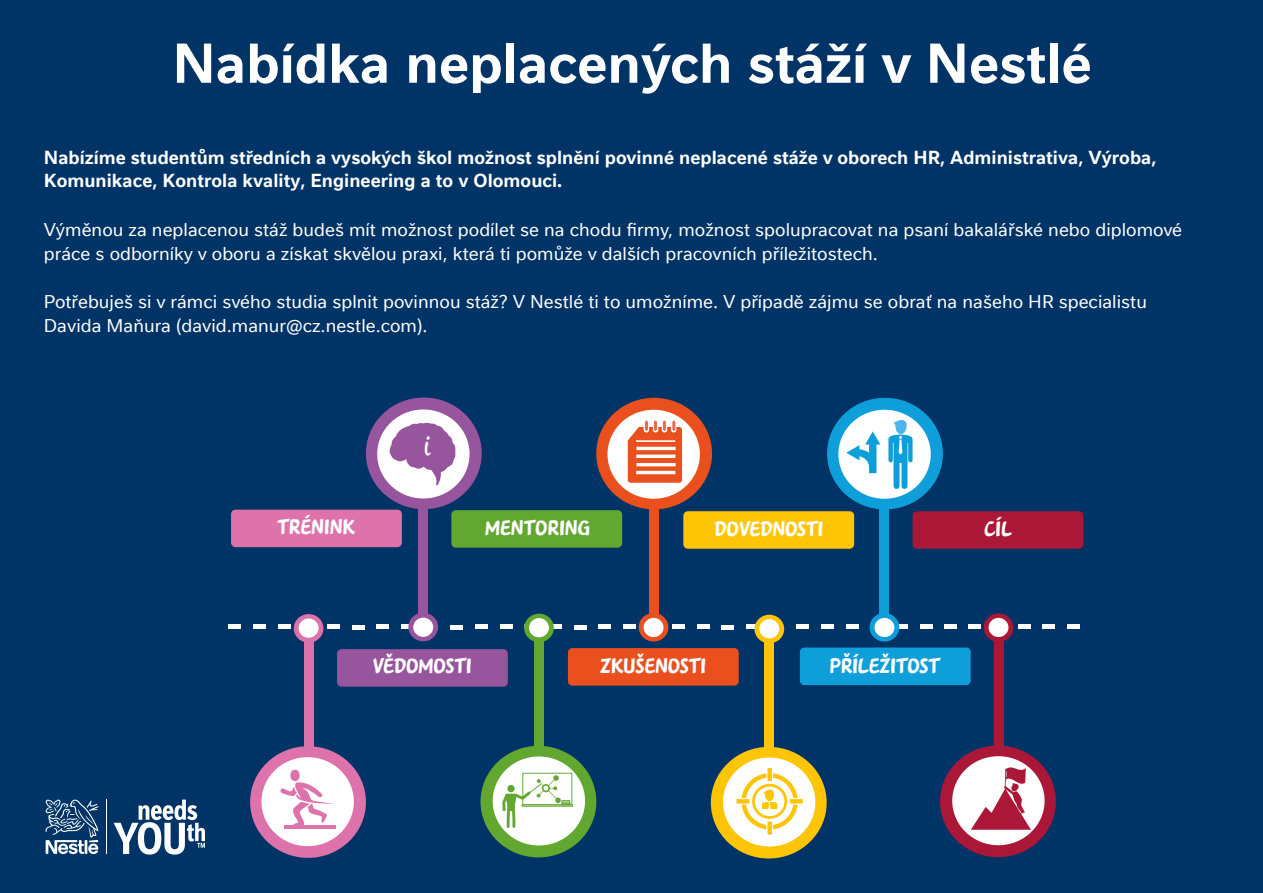
<style>
.page{position:relative;width:1263px;height:893px;background:#036}
.page>*{position:absolute;margin:0;border:0;box-sizing:border-box;transform-origin:0 0}
.t1{font:700 54px "Nestle Text TF";color:#fff}
.t2{font:37.5px "Nestle Script Office ARA";color:#fff}
.t3{font:22.5px "Nestle Brush AR";color:#fff}
.t4{font:18px/24px "Nestle Text TF";color:#fff}
.t5{font:700 18px "Nestle Text TF";color:#fff}
</style>
<div class="page">
<hr style="left:673px;top:625px;width:12px;height:4px;background:#fff">
<hr style="left:697px;top:625px;width:12px;height:4px;background:#fff">
<hr style="left:722px;top:625px;width:12px;height:4px;background:#fff">
<hr style="left:747px;top:625px;width:12px;height:4px;background:#fff">
<hr style="left:797px;top:625px;width:12px;height:4px;background:#fff">
<hr style="left:821px;top:625px;width:12px;height:4px;background:#fff">
<hr style="left:846px;top:625px;width:12px;height:4px;background:#fff">
<hr style="left:895px;top:625px;width:12px;height:4px;background:#fff">
<hr style="left:920px;top:625px;width:12px;height:4px;background:#fff">
<hr style="left:944px;top:625px;width:12px;height:4px;background:#fff">
<hr style="left:969px;top:625px;width:12px;height:4px;background:#fff">
<hr style="left:1018px;top:625px;width:12px;height:4px;background:#fff">
<hr style="left:1043px;top:625px;width:12px;height:4px;background:#fff">
<hr style="left:1067px;top:625px;width:12px;height:4px;background:#fff">
<hr style="left:229px;top:625px;width:12px;height:4px;background:#fff">
<hr style="left:253px;top:625px;width:12px;height:4px;background:#fff">
<hr style="left:278px;top:625px;width:12px;height:4px;background:#fff">
<hr style="left:327px;top:625px;width:13px;height:4px;background:#fff">
<hr style="left:352px;top:625px;width:12px;height:4px;background:#fff">
<hr style="left:377px;top:625px;width:12px;height:4px;background:#fff">
<hr style="left:401px;top:625px;width:13px;height:4px;background:#fff">
<hr style="left:451px;top:625px;width:12px;height:4px;background:#fff">
<hr style="left:475px;top:625px;width:13px;height:4px;background:#fff">
<hr style="left:500px;top:625px;width:12px;height:4px;background:#fff">
<hr style="left:549px;top:625px;width:13px;height:4px;background:#fff">
<hr style="left:574px;top:625px;width:12px;height:4px;background:#fff">
<hr style="left:599px;top:625px;width:12px;height:4px;background:#fff">
<hr style="left:623px;top:625px;width:12px;height:4px;background:#fff">
<svg style="left:408px;top:613px;width:30px;height:28px"></svg>
<div style="left:231px;top:510px;width:171px;height:37px;background:#dd73aa;border-radius:5px"></div>
<div style="left:250px;top:746px;width:116px;height:112px;background:#dd73aa;border-radius:50%"></div>
<div style="left:294px;top:614px;width:29px;height:29px;background:#dd73aa;border-radius:50%"></div>
<div style="left:299px;top:618px;width:20px;height:20px;background:#fff;border-radius:50%"></div>
<div style="left:304px;top:641px;width:9px;height:111px;background:#dd73aa"></div>
<div style="left:261px;top:757px;width:93px;height:89px;background:#fff;border-radius:50%"></div>
<div style="left:451px;top:510px;width:171px;height:38px;background:#61a730;border-radius:5px"></div>
<div style="left:480px;top:746px;width:116px;height:111px;background:#61a730;border-radius:50%"></div>
<svg style="left:524px;top:614px;width:30px;height:28px"></svg>
<div style="left:529px;top:618px;width:20px;height:19px;background:#fff;border-radius:50%"></div>
<div style="left:534px;top:640px;width:10px;height:112px;background:#61a730"></div>
<div style="left:493px;top:756px;width:92px;height:89px;background:#fff;border-radius:50%"></div>
<div style="left:366px;top:397px;width:116px;height:112px;background:#97559d;border-radius:50%"></div>
<div style="left:413px;top:618px;width:20px;height:19px;background:#fff;border-radius:50%"></div>
<div style="left:418px;top:503px;width:10px;height:111px;background:#97559d"></div>
<div style="left:377px;top:409px;width:93px;height:89px;background:#fff;border-radius:50%"></div>
<div style="left:337px;top:649px;width:171px;height:38px;background:#97559d;border-radius:5px"></div>
<div style="left:596px;top:398px;width:116px;height:111px;background:#e9501d;border-radius:50%"></div>
<svg style="left:639px;top:613px;width:29px;height:29px"></svg>
<div style="left:644px;top:618px;width:19px;height:19px;background:#fff;border-radius:50%"></div>
<div style="left:649px;top:504px;width:9px;height:111px;background:#e9501d"></div>
<div style="left:607px;top:410px;width:93px;height:89px;background:#fff;border-radius:50%"></div>
<div style="left:568px;top:648px;width:171px;height:38px;background:#e9501d;border-radius:5px"></div>
<div style="left:711px;top:747px;width:116px;height:111px;background:#fdc506;border-radius:50%"></div>
<svg style="left:754px;top:615px;width:30px;height:28px"></svg>
<div style="left:759px;top:619px;width:20px;height:19px;background:#fff;border-radius:50%"></div>
<div style="left:765px;top:641px;width:9px;height:112px;background:#fdc506"></div>
<div style="left:723px;top:757px;width:92px;height:89px;background:#fff;border-radius:50%"></div>
<div style="left:683px;top:511px;width:171px;height:38px;background:#fdc506;border-radius:5px"></div>
<div style="left:827px;top:398px;width:116px;height:111px;background:#0e9fdb;border-radius:50%"></div>
<svg style="left:869px;top:613px;width:30px;height:29px"></svg>
<div style="left:874px;top:618px;width:20px;height:19px;background:#fff;border-radius:50%"></div>
<div style="left:880px;top:504px;width:9px;height:111px;background:#0e9fdb"></div>
<div style="left:838px;top:410px;width:93px;height:89px;background:#fff;border-radius:50%"></div>
<div style="left:800px;top:648px;width:171px;height:37px;background:#0e9fdb;border-radius:5px"></div>
<div style="left:912px;top:511px;width:171px;height:38px;background:#ab1736;border-radius:5px"></div>
<div style="left:940px;top:745px;width:116px;height:112px;background:#ab1736;border-radius:50%"></div>
<svg style="left:984px;top:613px;width:29px;height:29px"></svg>
<div style="left:988px;top:618px;width:20px;height:19px;background:#fff;border-radius:50%"></div>
<div style="left:994px;top:640px;width:9px;height:111px;background:#ab1736"></div>
<div style="left:952px;top:756px;width:92px;height:89px;background:#fff;border-radius:50%"></div>
<div style="left:290px;top:770px;width:10px;height:11px;background:#dd73aa;border-radius:50%"></div>
<svg style="left:280px;top:781px;width:54px;height:44px"></svg>
<hr style="left:284px;top:825px;width:52px;height:4px;background:#dd73aa">
<svg style="left:388px;top:423px;width:68px;height:62px"></svg>
<hr style="left:522px;top:804px;width:51px;height:3px;background:#61a730">
<svg style="left:502px;top:773px;width:70px;height:55px"></svg>
<svg style="left:628px;top:421px;width:54px;height:62px"></svg>
<svg style="left:971px;top:763px;width:60px;height:67px"></svg>
<svg style="left:736px;top:768px;width:67px;height:67px"></svg>
<svg style="left:888px;top:420px;width:24px;height:69px"></svg>
<svg style="left:846px;top:431px;width:34px;height:42px"></svg>
<svg style="left:114px;top:800px;width:91px;height:55px"></svg>
<svg style="left:46px;top:800px;width:52px;height:54px"></svg>
<hr style="left:107px;top:800px;width:1px;height:54px;background:#fff">
<h1 class="t1" style="left:172px;top:24px;width:921px">Nabídka neplacených stáží v Nestlé</h1>
<p class="t5" style="left:44px;top:145px;width:1114px">Nabízíme studentům středních a vysokých škol možnost splnění povinné neplacené stáže v oborech HR, Administrativa, Výroba,</p>
<p class="t5" style="left:44px;top:167px;width:520px">Komunikace, Kontrola kvality, Engineering a to v Olomouci.</p>
<p class="t4" style="left:44px;top:217px;width:1140px">Výměnou za neplacenou stáž budeš mít možnost podílet se na chodu firmy, možnost spolupracovat na psaní bakalářské nebo diplomové práce s odborníky v oboru a získat skvělou praxi, která ti pomůže v dalších pracovních příležitostech.</p>
<p class="t4" style="left:44px;top:289px;width:1104px">Potřebuješ si v rámci svého studia splnit povinnou stáž? V Nestlé ti to umožníme. V případě zájmu se obrať na našeho HR specialistu<br>Davida Maňura (david.manur@cz.nestle.com).</p>
<p class="t3" style="left:277px;top:513px;width:79px">TRÉNINK</p>
<h2 class="t2" style="left:424px;top:413px;width:8px">i</h2>
<p class="t3" style="left:485px;top:515px;width:107px">MENTORING</p>
<p class="t3" style="left:714px;top:515px;width:110px">DOVEDNOSTI</p>
<p class="t3" style="left:984px;top:515px;width:29px">CÍL</p>
<p class="t3" style="left:373px;top:652px;width:100px">VĚDOMOSTI</p>
<p class="t3" style="left:600px;top:652px;width:107px">ZKUŠENOSTI</p>
<p class="t3" style="left:829px;top:652px;width:112px">PŘÍLEŽITOST</p>
</div>
